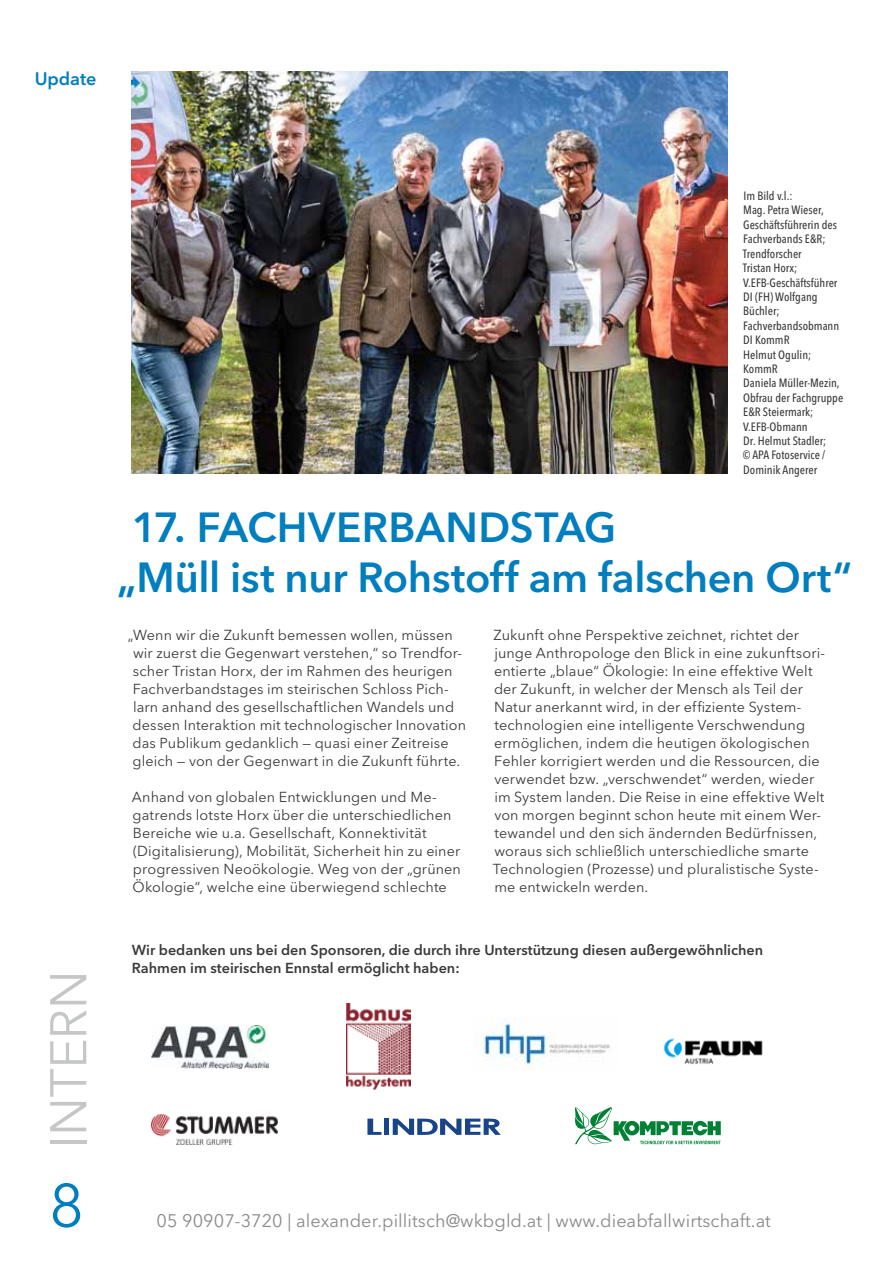
<style>
.page{position:relative;width:893px;height:1263px;background:#fff}
.page>*{position:absolute;margin:0;border:0;box-sizing:border-box;transform-origin:0 0}
.t1{font:60px "Avenir Next LT Pro";color:#007ebe}
.t2{font:51px "Avenir Next LT Pro";letter-spacing:-.005em;color:#c5c6c6}
.t3{font:600 41.7px/49.5px "Avenir Next LT Pro";letter-spacing:-.005em;color:#007ebe}
.t4{font:18px "Avenir Next LT Pro";letter-spacing:.005em;color:#8a8a8a}
.t5{font:600 18px "Avenir Next LT Pro";letter-spacing:-.005em;color:#007ebe}
.t6{font:14.4px/18px "Avenir Next LT Pro";letter-spacing:.005em;color:#3b3b3a}
.t7{font:600 14.4px/18px "Avenir Next LT Pro";color:#3b3b3a}
.t8{font:500 condensed 12px/14.4px "Avenir Next LT Pro";color:#3b3b3a}
</style>
<div class="page">
<img style="left:132px;top:71px;width:595px;height:403px">
<img style="left:151px;top:1025px;width:117px;height:43px">
<img style="left:347px;top:1004px;width:63px;height:85px">
<img style="left:475px;top:1018px;width:135px;height:51px">
<img style="left:663px;top:1038px;width:100px;height:26px">
<img style="left:152px;top:1114px;width:126px;height:30px">
<svg style="left:367px;top:1118px;width:14px;height:17px"></svg>
<div style="left:384px;top:1119px;width:5px;height:16px;background:#184589"></div>
<svg style="left:393px;top:1118px;width:108px;height:17px"></svg>
<svg style="left:575px;top:1107px;width:146px;height:37px"></svg>
<p class="t5" style="left:35px;top:68px;width:63px">Update</p>
<h2 class="t2" style="left:38px;top:1149px;width:180px;rotate:-90deg">INTERN</h2>
<h1 class="t1" style="left:49px;top:1170px;width:36px">8</h1>
<p class="t8" style="left:743px;top:189px;width:102px">Im Bild v.l.:<br>Mag. Petra Wieser,<br>Geschäftsführerin des<br>Fachverbands E&amp;R;<br>Trendforscher<br>Tristan Horx;<br>V.EFB-Geschäftsführer<br>DI (FH) Wolfgang<br>Büchler;<br>Fachverbandsobmann<br>DI KommR<br>Helmut Ogulin;<br>KommR<br>Daniela Müller-Mezin,<br>Obfrau der Fachgruppe<br>E&amp;R Steiermark;<br>V.EFB-Obmann<br>Dr. Helmut Stadler;<br>© APA Fotoservice /<br>Dominik Angerer</p>
<h3 class="t3" style="left:117px;top:502px;width:737px;text-indent:15px">17. FACHVERBANDSTAG<br>„Müll ist nur Rohstoff am falschen Ort“</h3>
<p class="t6" style="left:133px;top:626px;width:335px;text-indent:-5px">„Wenn wir die Zukunft bemessen wollen, müssen wir zuerst die Gegenwart verstehen,“ so Trendfor&shy;scher Tristan Horx, der im Rahmen des heurigen Fachverbandstages im steirischen Schloss Pich&shy;larn anhand des gesellschaftlichen Wandels und dessen Interaktion mit technologischer Innovation das Publikum gedanklich — quasi einer Zeitreise gleich — von der Gegenwart in die Zukunft führte.</p>
<p class="t6" style="left:132px;top:788px;width:331px">Anhand von globalen Entwicklungen und Me&shy;gatrends lotste Horx über die unterschiedlichen Bereiche wie u.a. Gesellschaft, Konnektivität (Digitalisierung), Mobilität, Sicherheit hin zu einer progressiven Neoökologie. Weg von der „grünen Ökologie“, welche eine überwiegend schlechte</p>
<p class="t6" style="left:493px;top:626px;width:334px">Zukunft ohne Perspektive zeichnet, richtet der junge Anthropologe den Blick in eine zukunftsori&shy;entierte „blaue“ Ökologie: In eine effektive Welt der Zukunft, in welcher der Mensch als Teil der Natur anerkannt wird, in der effiziente System&shy;technologien eine intelligente Verschwendung ermöglichen, indem die heutigen ökologischen Fehler korrigiert werden und die Ressourcen, die verwendet bzw. „verschwendet“ werden, wieder im System landen. Die Reise in eine effektive Welt von morgen beginnt schon heute mit einem Wer&shy;tewandel und den sich ändernden Bedürfnissen, woraus sich schließlich unterschiedliche smarte Technologien (Prozesse) und pluralistische Syste&shy;me entwickeln werden.</p>
<p class="t7" style="left:132px;top:940px;width:633px">Wir bedanken uns bei den Sponsoren, die durch ihre Unterstützung diesen außergewöhnlichen<br>Rahmen im steirischen Ennstal ermöglicht haben:</p>
<p class="t4" style="left:157px;top:1209px;width:616px">05 90907-3720 | alexander.pillitsch@wkbgld.at | www.dieabfallwirtschaft.at</p>
</div>
